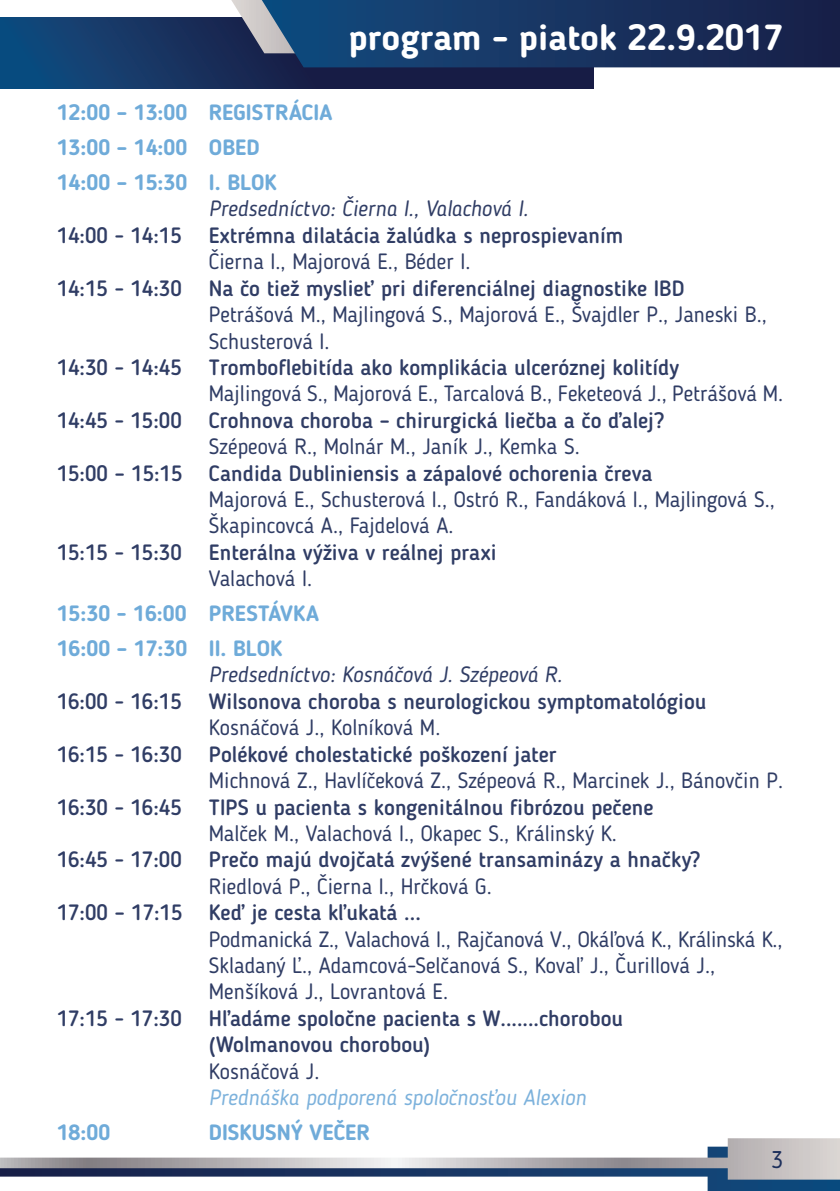
<style>
.page{position:relative;width:840px;height:1191px;background:#fff}
.page>*{position:absolute;margin:0;border:0;box-sizing:border-box;transform-origin:0 0}
.t1{font:700 36px "Blogger Sans";color:#fff}
.t2{font:24px "Blogger Sans";color:#1c2f5b}
.t3{font:500 22px/26.4px "Blogger Sans";color:#303d65}
.t4{font:22px/26.4px "Blogger Sans";color:#303d65}
.t5{font:700 22px/35px "Blogger Sans";color:#6fabd9}
.t6{font:italic 22px "Blogger Sans";color:#303d65}
.t7{font:italic 22px "Blogger Sans";color:#7db2dc}
</style>
<div class="page">
<svg style="left:0;top:1138px;width:839px;height:53px"></svg>
<svg style="left:0;top:18px;width:593px;height:70px;background:#143260"></svg>
<svg style="left:220px;top:0;width:619px;height:67px;background:#1e3a66"></svg>
<h1 class="t1" style="left:348px;top:16px;width:435px">program - piatok 22.9.2017</h1>
<p class="t5" style="left:57px;top:95px;width:277px">12:00 – 13:00 REGISTRÁCIA<br>13:00 – 14:00 OBED<br>14:00 – 15:30 I. BLOK</p>
<p class="t6" style="left:209px;top:196px;width:320px">Predsedníctvo: Čierna I., Valachová I.</p>
<p class="t3" style="left:57px;top:222px;width:568px">14:00 - 14:15 Extrémna dilatácia žalúdka s neprospievaním</p>
<p class="t4" style="left:209px;top:248px;width:263px">Čierna I., Majorová E., Béder I.</p>
<p class="t3" style="left:57px;top:275px;width:628px">14:15 - 14:30 Na čo tiež myslieť pri diferenciálnej diagnostike IBD</p>
<p class="t4" style="left:209px;top:301px;width:559px">Petrášová M., Majlingová S., Majorová E., Švajdler P., Janeski B.,<br>Schusterová I.</p>
<p class="t3" style="left:57px;top:354px;width:623px">14:30 - 14:45 Tromboflebitída ako komplikácia ulceróznej kolitídy</p>
<p class="t4" style="left:209px;top:380px;width:575px">Majlingová S., Majorová E., Tarcalová B., Feketeová J., Petrášová M.</p>
<p class="t3" style="left:57px;top:407px;width:609px">14:45 - 15:00 Crohnova choroba – chirurgická liečba a čo ďalej?</p>
<p class="t4" style="left:209px;top:433px;width:372px">Szépeová R., Molnár M., Janík J., Kemka S.</p>
<p class="t3" style="left:57px;top:459px;width:597px">15:00 – 15:15 Candida Dubliniensis a zápalové ochorenia čreva</p>
<p class="t4" style="left:209px;top:486px;width:567px">Majorová E., Schusterová I., Ostró R., Fandáková I., Majlingová S.,<br>Škapincovcá A., Fajdelová A.</p>
<p class="t3" style="left:57px;top:539px;width:441px">15:15 - 15:30 Enterálna výživa v reálnej praxi</p>
<p class="t4" style="left:209px;top:565px;width:105px">Valachová I.</p>
<p class="t5" style="left:57px;top:596px;width:263px">15:30 - 16:00 PRESTÁVKA<br>16:00 – 17:30 II. BLOK</p>
<p class="t6" style="left:209px;top:661px;width:355px">Predsedníctvo: Kosnáčová J. Szépeová R.</p>
<p class="t3" style="left:57px;top:688px;width:651px">16:00 - 16:15 Wilsonova choroba s neurologickou symptomatológiou</p>
<p class="t4" style="left:209px;top:714px;width:233px">Kosnáčová J., Kolníková M.</p>
<p class="t3" style="left:57px;top:740px;width:501px">16:15 - 16:30 Polékové cholestatické poškození jater</p>
<p class="t4" style="left:209px;top:767px;width:575px">Michnová Z., Havlíčeková Z., Szépeová R., Marcinek J., Bánovčin P.</p>
<p class="t3" style="left:57px;top:793px;width:598px">16:30 - 16:45 TIPS u pacienta s kongenitálnou fibrózou pečene</p>
<p class="t4" style="left:209px;top:820px;width:409px">Malček M., Valachová I., Okapec S., Králinský K.</p>
<p class="t3" style="left:57px;top:846px;width:645px">16:45 - 17:00 Prečo majú dvojčatá zvýšené transaminázy a hnačky?</p>
<p class="t4" style="left:209px;top:873px;width:284px">Riedlová P., Čierna I., Hrčková G.</p>
<p class="t3" style="left:57px;top:899px;width:365px">17:00 – 17:15 Keď je cesta kľukatá ...</p>
<p class="t4" style="left:209px;top:925px;width:574px">Podmanická Z., Valachová I., Rajčanová V., Okáľová K., Králinská K.,<br>Skladaný Ľ., Adamcová-Selčanová S., Kovaľ J., Čurillová J.,<br>Menšíková J., Lovrantová E.</p>
<p class="t3" style="left:209px;top:1004px;width:415px;text-indent:-152px">17:15 - 17:30 Hľadáme spoločne pacienta s W.......chorobou (Wolmanovou chorobou)</p>
<p class="t4" style="left:209px;top:1057px;width:112px">Kosnáčová J.</p>
<p class="t7" style="left:209px;top:1084px;width:378px">Prednáška podporená spoločnosťou Alexion</p>
<p class="t5" style="left:57px;top:1114px;width:55px">18:00</p>
<p class="t5" style="left:209px;top:1114px;width:162px">DISKUSNÝ VEČER</p>
<p class="t2" style="left:770px;top:1145px;width:13px">3</p>
</div>
